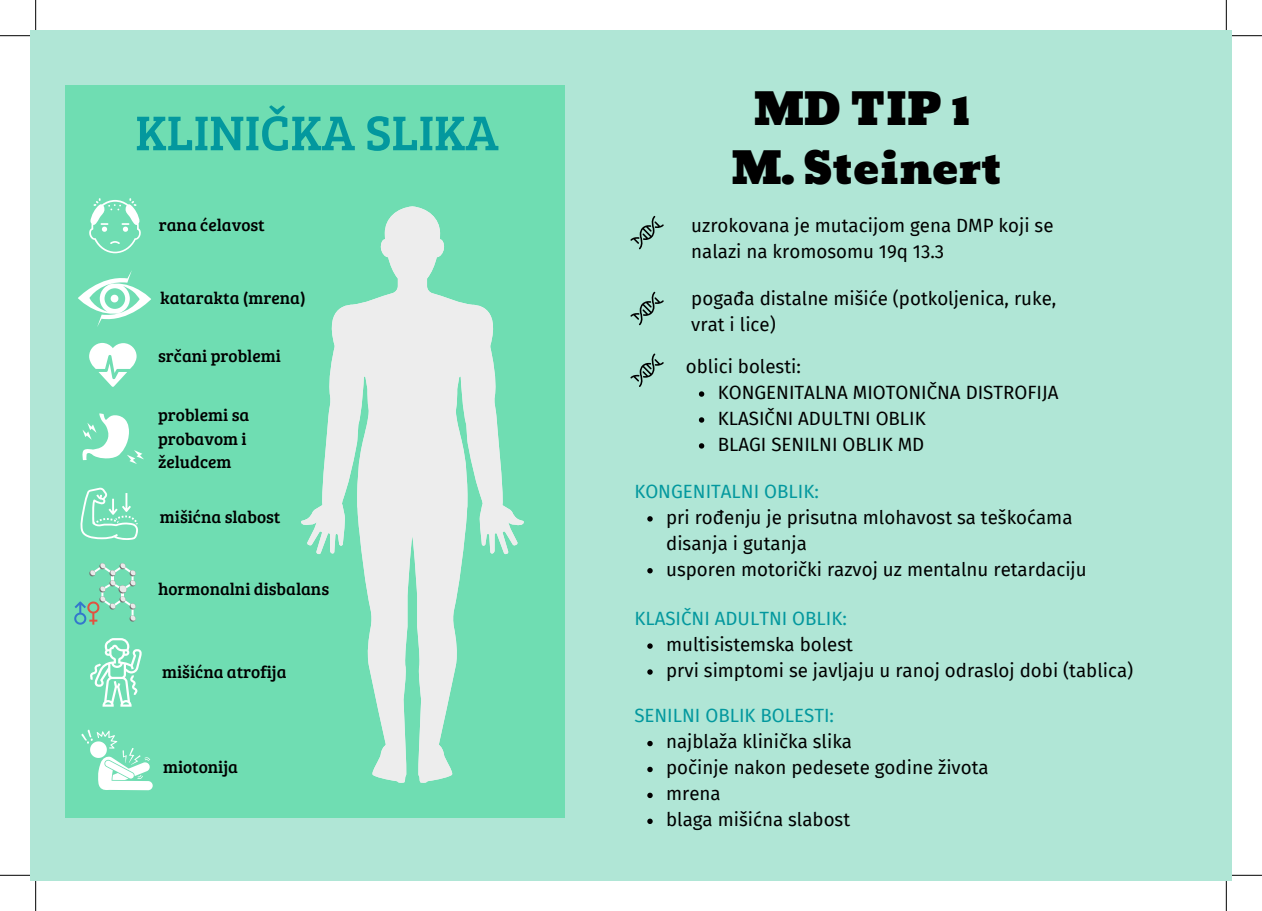
<style>
.page{position:relative;width:1262px;height:911px;background:#fff}
.page>*{position:absolute;margin:0;border:0;box-sizing:border-box;transform-origin:0 0}
.t1{font:50.4px "Bree Serif";color:#03989e}
.t2{font:43.2px/59.4px "Bevan";color:#000;text-align:center}
.t3{font:18.8px/26px "Fira Sans";color:#000}
.t4{font:18.8px "Fira Sans";color:#03989e}
.t5{font:17.2px/23.8px "Bree Serif";color:#000}
</style>
<div class="page">
<div style="left:30px;top:30px;width:1202px;height:850px;background:#b0e6d6"></div>
<div style="left:66px;top:86px;width:499px;height:731px;background:#6fddb2"></div>
<svg style="left:301px;top:206px;width:223px;height:577px"></svg>
<svg style="left:89px;top:198px;width:52px;height:55px"></svg>
<svg style="left:78px;top:271px;width:73px;height:56px"></svg>
<svg style="left:89px;top:343px;width:48px;height:44px"></svg>
<svg style="left:82px;top:413px;width:62px;height:51px"></svg>
<svg style="left:90px;top:638px;width:52px;height:68px"></svg>
<svg style="left:80px;top:487px;width:58px;height:53px"></svg>
<svg style="left:81px;top:729px;width:72px;height:61px"></svg>
<svg style="left:630px;top:216px;width:34px;height:33px"></svg>
<svg style="left:630px;top:292px;width:34px;height:33px"></svg>
<svg style="left:630px;top:353px;width:34px;height:34px"></svg>
<svg style="left:74px;top:563px;width:62px;height:61px"></svg>
<svg style="left:699px;top:391px;width:5px;height:6px"></svg>
<svg style="left:699px;top:417px;width:5px;height:5px"></svg>
<svg style="left:699px;top:443px;width:5px;height:5px"></svg>
<svg style="left:647px;top:516px;width:6px;height:5px"></svg>
<svg style="left:647px;top:568px;width:6px;height:5px"></svg>
<svg style="left:647px;top:643px;width:6px;height:5px"></svg>
<svg style="left:647px;top:669px;width:6px;height:5px"></svg>
<svg style="left:647px;top:740px;width:6px;height:6px"></svg>
<svg style="left:647px;top:766px;width:6px;height:6px"></svg>
<svg style="left:647px;top:792px;width:6px;height:6px"></svg>
<svg style="left:647px;top:818px;width:6px;height:5px"></svg>
<hr style="left:0;top:35px;width:30px;height:1px;background:#000">
<hr style="left:1232px;top:35px;width:30px;height:1px;background:#000">
<hr style="left:0;top:874px;width:30px;height:1px;background:#000">
<hr style="left:1232px;top:874px;width:30px;height:1px;background:#000">
<hr style="left:35px;top:0;width:1px;height:30px;background:#000">
<hr style="left:35px;top:880px;width:1px;height:30px;background:#000">
<hr style="left:1226px;top:0;width:1px;height:30px;background:#000">
<hr style="left:1226px;top:880px;width:1px;height:30px;background:#000">
<p class="t1" style="left:135px;top:96px;width:365px">KLINIČKA SLIKA</p>
<p class="t5" style="left:159px;top:212px;width:107px">rana ćelavost</p>
<p class="t5" style="left:160px;top:285px;width:147px">katarakta (mrena)</p>
<p class="t5" style="left:158px;top:343px;width:124px">srčani problemi</p>
<p class="t5" style="left:158px;top:402px;width:93px">problemi sa probavom i želudcem</p>
<p class="t5" style="left:160px;top:504px;width:122px">mišićna slabost</p>
<p class="t5" style="left:158px;top:575px;width:173px">hormonalni disbalans</p>
<p class="t5" style="left:162px;top:659px;width:126px">mišićna atrofija</p>
<p class="t5" style="left:163px;top:754px;width:76px">miotonija</p>
<p class="t2" style="left:731px;top:80px;width:272px">MD TIP 1<br>M. Steinert</p>
<p class="t3" style="left:691px;top:212px;width:364px">uzrokovana je mutacijom gena DMP koji se nalazi na kromosomu 19q 13.3</p>
<p class="t3" style="left:691px;top:285px;width:367px">pogađa distalne mišiće (potkoljenica, ruke, vrat i lice)</p>
<p class="t3" style="left:686px;top:353px;width:116px">oblici bolesti:</p>
<p class="t3" style="left:718px;top:379px;width:342px">KONGENITALNA MIOTONIČNA DISTROFIJA<br>KLASIČNI ADULTNI OBLIK<br>BLAGI SENILNI OBLIK MD</p>
<p class="t4" style="left:634px;top:477px;width:186px">KONGENITALNI OBLIK:</p>
<p class="t3" style="left:666px;top:503px;width:422px">pri rođenju je prisutna mlohavost sa teškoćama disanja i gutanja<br>usporen motorički razvoj uz mentalnu retardaciju</p>
<p class="t4" style="left:634px;top:604px;width:214px">KLASIČNI ADULTNI OBLIK:</p>
<p class="t3" style="left:666px;top:630px;width:469px">multisistemska bolest<br>prvi simptomi se javljaju u ranoj odrasloj dobi (tablica)</p>
<p class="t4" style="left:634px;top:701px;width:201px">SENILNI OBLIK BOLESTI:</p>
<p class="t3" style="left:666px;top:728px;width:324px">najblaža klinička slika<br>počinje nakon pedesete godine života mrena<br>blaga mišićna slabost</p>
</div>
